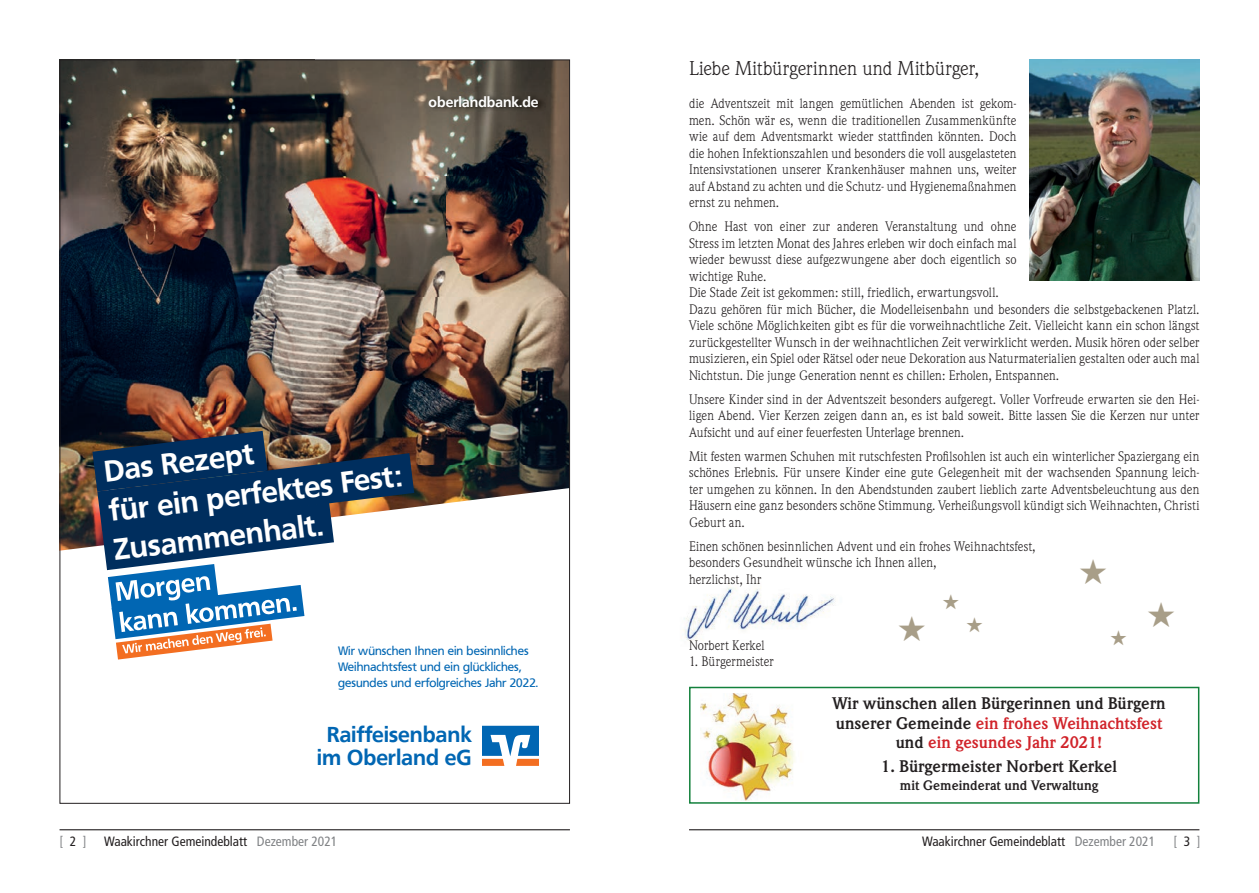
<style>
.page{position:relative;width:1259px;height:893px;background:#fff}
.page>*{position:absolute;margin:0;border:0;box-sizing:border-box;transform-origin:0 0}
.t1{font:700 29.7px "Frutiger VR";color:#fff}
.t2{font:700 21.45px/23.1px "Frutiger VR";color:#0166b3;text-align:center}
.t3{font:19.5px "Weidemann";letter-spacing:-.005em;color:#231f20}
.t4{font:700 16.5px/19.5px "Weidemann";color:#231f20;text-align:center}
.t5{font:700 14.1px "Frutiger VR";color:#fff}
.t6{font:13.5px/16.5px "Weidemann";letter-spacing:.01em;color:#231f20;text-align:justify;scale:.95 1}
.t7{font:condensed 13.5px "Frutiger";color:#231f20}
.t8{font:700 13.5px "Weidemann";color:#231f20}
.t9{font:condensed 13.5px "Frutiger";color:#808285}
.t10{font:12.15px/16px "Frutiger VR";color:#0166b3}
.s1{color:#d1232a}
.s2{color:#231f20}
.s3{color:#808285}
</style>
<div class="page">
<hr style="left:60px;top:829px;width:510px;height:1px;background:#231f20">
<hr style="left:689px;top:829px;width:510px;height:1px;background:#231f20">
<img style="left:683px;top:583px;width:152px;height:58px">
<img style="left:62px;top:62px;width:506px;height:704px">
<img style="left:1029px;top:60px;width:170px;height:221px">
<img style="left:701px;top:693px;width:94px;height:107px">
<div style="left:689px;top:687px;width:510px;height:117px;border:2px solid #13813c"></div>
<p class="t5" style="left:428px;top:94px;width:111px">oberlandbank.de</p>
<h1 class="t1" style="left:102px;top:454px;width:152px;rotate:-7deg">Das Rezept</h1>
<h1 class="t1" style="left:107px;top:493px;width:296px;rotate:-7deg">für ein perfektes Fest:</h1>
<h1 class="t1" style="left:112px;top:532px;width:212px;rotate:-7deg">Zusammenhalt.</h1>
<p class="t10" style="left:338px;top:643px;width:202px">Wir wünschen Ihnen ein besinnliches<br>Weihnachtsfest und ein glückliches, gesundes und erfolgreiches Jahr 2022.</p>
<h2 class="t2" style="left:317px;top:723px;width:156px">Raiffeisenbank im Oberland eG</h2>
<h3 class="t3" style="left:689px;top:56px;width:292px">Liebe Mitbürgerinnen und Mitbürger,</h3>
<p class="t6" style="left:689px;top:95px;width:346px">die Adventszeit mit langen gemütlichen Abenden ist gekom&shy;men. Schön wär es, wenn die traditionellen Zusammenkünfte wie auf dem Adventsmarkt wieder stattfinden könnten. Doch die hohen Infektionszahlen und besonders die voll ausgelasteten Intensivstationen unserer Krankenhäuser mahnen uns, weiter auf Abstand zu achten und die Schutz- und Hygienemaßnahmen ernst zu nehmen.</p>
<p class="t6" style="left:689px;top:218px;width:539px;text-align:left">Ohne Hast von einer zur anderen Veranstaltung und ohne<br>Stress im letzten Monat des Jahres erleben wir doch einfach mal<br>wieder bewusst diese aufgezwungene aber doch eigentlich so<br>wichtige Ruhe.<br>Die Stade Zeit ist gekommen: still, friedlich, erwartungsvoll.<br>Dazu gehören für mich Bücher, die Modelleisenbahn und besonders die selbstgebackenen Platzl.<br>Viele schöne Möglichkeiten gibt es für die vorweihnachtliche Zeit. Vielleicht kann ein schon längst zurückgestellter Wunsch in der weihnachtlichen Zeit verwirklicht werden. Musik hören oder selber musizieren, ein Spiel oder Rätsel oder neue Dekoration aus Naturmaterialien gestalten oder auch mal Nichtstun. Die junge Generation nennt es chillen: Erholen, Entspannen.</p>
<p class="t6" style="left:689px;top:391px;width:539px">Unsere Kinder sind in der Adventszeit besonders aufgeregt. Voller Vorfreude erwarten sie den Hei&shy;ligen Abend. Vier Kerzen zeigen dann an, es ist bald soweit. Bitte lassen Sie die Kerzen nur unter Aufsicht und auf einer feuerfesten Unterlage brennen.</p>
<p class="t6" style="left:689px;top:448px;width:539px">Mit festen warmen Schuhen mit rutschfesten Profilsohlen ist auch ein winterlicher Spaziergang ein schönes Erlebnis. Für unsere Kinder eine gute Gelegenheit mit der wachsenden Spannung leich&shy;ter umgehen zu können. In den Abendstunden zaubert lieblich zarte Adventsbeleuchtung aus den Häusern eine ganz besonders schöne Stimmung. Verheißungsvoll kündigt sich Weihnachten, Christi Geburt an.</p>
<p class="t6" style="left:689px;top:538px;width:366px;text-align:left">Einen schönen besinnlichen Advent und ein frohes Weihnachtsfest, besonders Gesundheit wünsche ich Ihnen allen,<br>herzlichst, Ihr</p>
<p class="t6" style="left:689px;top:637px;width:81px">Norbert Kerkel</p>
<p class="t6" style="left:689px;top:653px;width:91px">1. Bürgermeister</p>
<p class="t4" style="left:832px;top:694px;width:334px">Wir wünschen allen Bürgerinnen und Bürgern unserer Gemeinde <span class="s1">ein frohes Weihnachtsfest </span>und <span class="s1">ein gesundes Jahr 2021!</span></p>
<p class="t4" style="left:881px;top:757px;width:237px">1. Bürgermeister Norbert Kerkel</p>
<p class="t8" style="left:900px;top:778px;width:200px">mit Gemeinderat und Verwaltung</p>
<p class="t9" style="left:60px;top:833px;width:29px">[<span class="s2">2</span>]</p>
<p class="t7" style="left:104px;top:833px;width:235px">Waakirchner Gemeindeblatt <span class="s3">Dezember 2021</span></p>
<p class="t7" style="left:922px;top:833px;width:235px">Waakirchner Gemeindeblatt <span class="s3">Dezember 2021</span></p>
<p class="t9" style="left:1173px;top:833px;width:29px">[<span class="s2">3</span>]</p>
</div>
